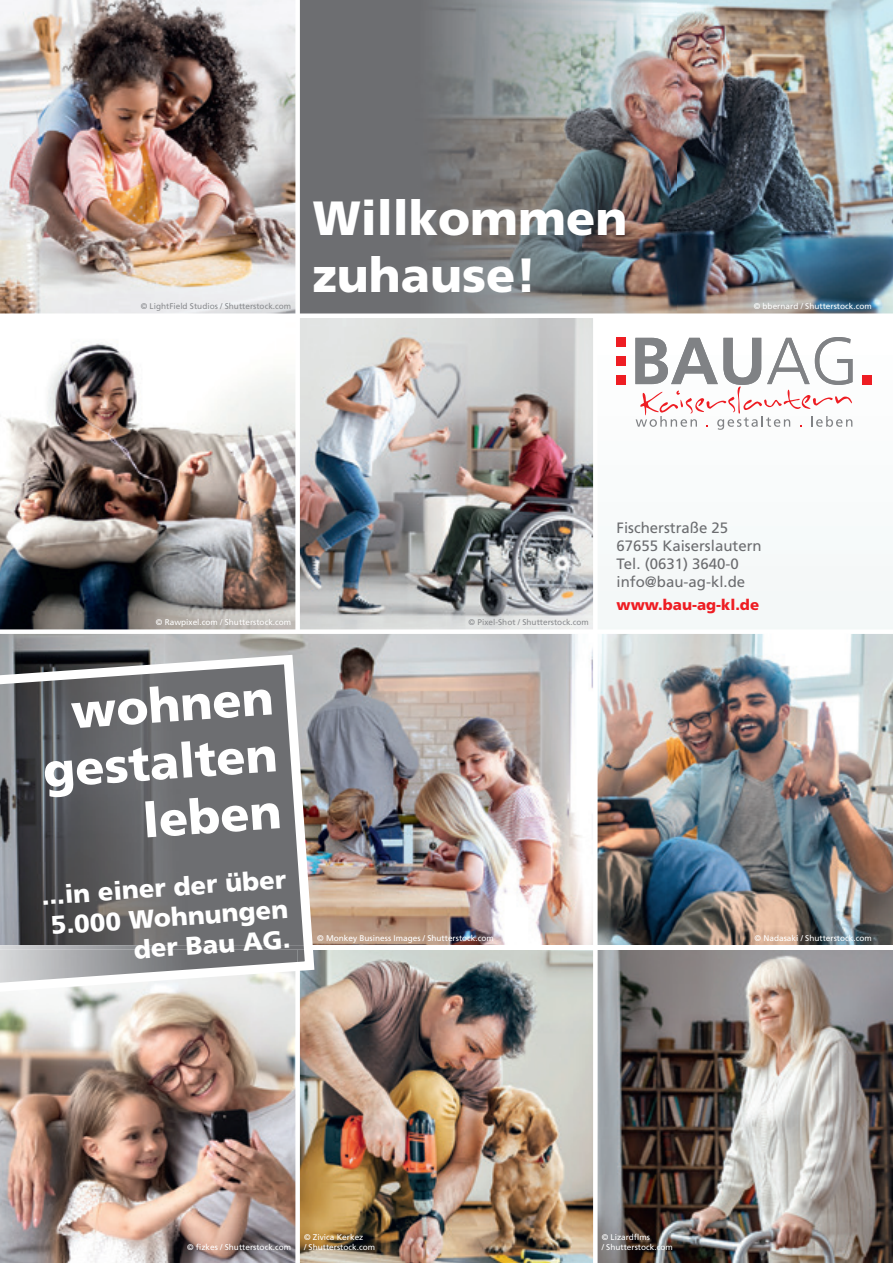
<style>
.page{position:relative;width:893px;height:1263px;background:#fff}
.page>*{position:absolute;margin:0;border:0;box-sizing:border-box;transform-origin:0 0}
.t1{font:900 48px/57px "Frutiger";color:#fff}
.t2{font:900 25.5px/30px "Frutiger";color:#fff;text-align:right}
.t3{font:15px/18px "Frutiger";color:#6c6d70}
.t4{font:900 15px "Frutiger";color:#ee1d23}
.t5{font:8.25px/9.9px "Frutiger";color:#fff}
.t6{font:8.25px "Frutiger";color:#8a8c8f}
</style>
<div class="page">
<div style="left:0;top:298px;width:893px;height:965px;background:#f8fafa"></div>
<img style="left:0;top:0;width:295px;height:313px">
<img style="left:0;top:318px;width:593px;height:311px">
<img style="left:0;top:634px;width:893px;height:311px">
<img style="left:300px;top:950px;width:293px;height:313px">
<img style="left:0;top:1011px;width:295px;height:252px">
<img style="left:598px;top:950px;width:295px;height:313px">
<img style="left:676px;top:0;width:217px;height:313px">
<div style="left:0;top:945px;width:893px;height:5px;background:#fff"></div>
<div style="left:617px;top:338px;width:9px;height:9px;background:#ee1d23"></div>
<div style="left:617px;top:356px;width:9px;height:10px;background:#ee1d23"></div>
<div style="left:617px;top:375px;width:9px;height:9px;background:#ee1d23"></div>
<div style="left:862px;top:375px;width:10px;height:9px;background:#ee1d23"></div>
<svg style="left:635px;top:337px;width:217px;height:93px"></svg>
<div style="left:298px;top:0;width:47px;height:316px;background:#6d6e71"></div>
<img style="left:345px;top:0;width:331px;height:313px">
<svg style="left:0;top:650px;width:319px;height:361px"></svg>
<div style="left:295px;top:0;width:5px;height:631px;background:#fff"></div>
<div style="left:0;top:313px;width:893px;height:5px;background:#fff"></div>
<div style="left:593px;top:316px;width:5px;height:947px;background:#fff"></div>
<div style="left:295px;top:965px;width:5px;height:298px;background:#fff"></div>
<div style="left:0;top:629px;width:893px;height:5px;background:#fff"></div>
<p class="t6" style="left:141px;top:302px;width:152px">© LightField Studios / Shutterstock.com</p>
<h1 class="t1" style="left:313px;top:190px;width:316px">Willkommen zuhause!</h1>
<p class="t5" style="left:754px;top:302px;width:119px">© bbernard / Shutterstock.com</p>
<p class="t5" style="left:156px;top:617px;width:137px">© Rawpixel.com / Shutterstock.com</p>
<h1 class="t1" style="left:37px;top:685px;width:236px;text-align:right;rotate:-4deg">wohnen gestalten leben</h1>
<h2 class="t2" style="left:40px;top:881px;width:247px;rotate:-4deg">...in einer der über<br>5.000 Wohnungen der Bau AG.</h2>
<p class="t6" style="left:469px;top:617px;width:122px">© Pixel-Shot / Shutterstock.com</p>
<h3 class="t3" style="left:617px;top:519px;width:147px">Fischerstraße 25<br>67655 Kaiserslautern<br>Tel. (0631) 3640-0 info@bau-ag-kl.de</h3>
<h3 class="t4" style="left:617px;top:596px;width:144px">www.bau-ag-kl.de</h3>
<p class="t5" style="left:317px;top:933px;width:178px">© Monkey Business Images / Shutterstock.com</p>
<p class="t5" style="left:755px;top:933px;width:119px">© Nadasaki / Shutterstock.com</p>
<p class="t5" style="left:187px;top:1242px;width:106px">© fizkes / Shutterstock.com</p>
<p class="t5" style="left:304px;top:1232px;width:73px">© Zivica Kerkez<br>/ Shutterstock.com</p>
<p class="t5" style="left:602px;top:1232px;width:73px">© Lizardflms<br>/ Shutterstock.com</p>
</div>
